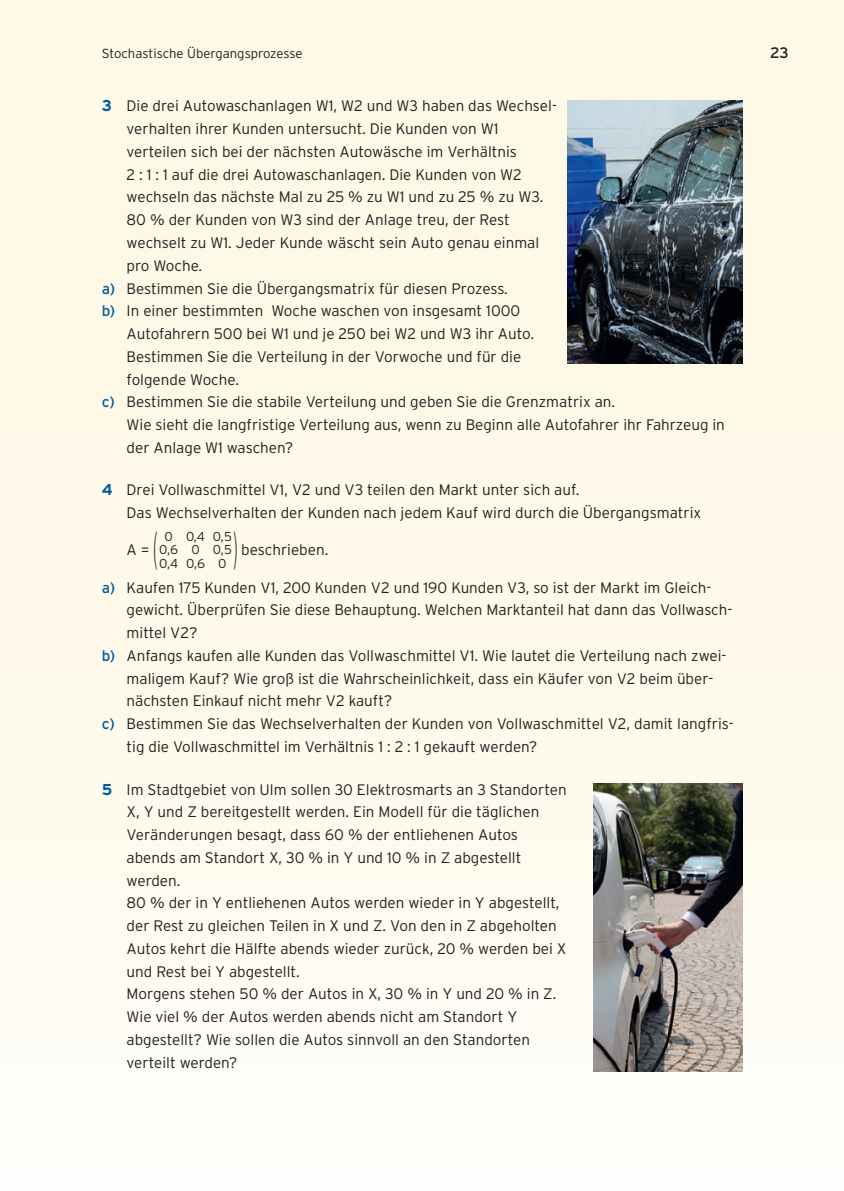
<style>
.page{position:relative;width:844px;height:1191px;background:#fff}
.page>*{position:absolute;margin:0;border:0;box-sizing:border-box;transform-origin:0 0}
.t1{font:300 47.6px "Interstate";color:#231f20;scale:.24 1}
.t2{font:300 15.22px/22.8px "Interstate";color:#231f20}
.t3{font:15.22px "Interstate";color:#231f20}
.t4{font:300 13.12px "Interstate";color:#231f20}
.t5{font:300 12.95px/13.7px "Interstate";color:#231f20;text-align:center}
.s1{font-weight:700;font-size:15.75px;color:#015a9d}
.s2{font-weight:400;color:#015a9d}
</style>
<div class="page">
<div style="left:0;top:0;width:843px;height:1191px;background:#fef9e7"></div>
<img style="left:567px;top:101px;width:175px;height:262px">
<img style="left:593px;top:784px;width:149px;height:287px">
<p class="t4" style="left:102px;top:46px;width:202px">Stochastische Übergangsprozesse</p>
<p class="t3" style="left:756px;top:42px;width:34px">2323</p>
<p class="t2" style="left:126px;top:95px;width:431px;text-indent:-25px"><span class="s1">3</span> Die drei Autowaschanlagen W1, W2 und W3 haben das Wechsel&shy;verhalten ihrer Kunden untersucht. Die Kunden von W1 verteilen sich bei der nächsten Autowäsche im Verhältnis<br>2 : 1 : 1 auf die drei Autowaschanlagen. Die Kunden von W2 wechseln das nächste Mal zu 25 % zu W1 und zu 25 % zu W3.<br>80 % der Kunden von W3 sind der Anlage treu, der Rest wechselt zu W1. Jeder Kunde wäscht sein Auto genau einmal pro Woche.</p>
<p class="t2" style="left:102px;top:277px;width:407px"><span class="s2">a)</span> Bestimmen Sie die Übergangsmatrix für diesen Prozess.</p>
<p class="t2" style="left:126px;top:299px;width:409px;text-indent:-25px"><span class="s2">b)</span> In einer bestimmten Woche waschen von insgesamt 1000<br>Autofahrern 500 bei W1 und je 250 bei W2 und W3 ihr Auto.<br>Bestimmen Sie die Verteilung in der Vorwoche und für die folgende Woche.</p>
<p class="t2" style="left:126px;top:390px;width:599px;text-indent:-25px"><span class="s2">c)</span> Bestimmen Sie die stabile Verteilung und geben Sie die Grenzmatrix an.<br>Wie sieht die langfristige Verteilung aus, wenn zu Beginn alle Autofahrer ihr Fahrzeug in der Anlage W1 waschen?</p>
<p class="t2" style="left:126px;top:478px;width:576px;text-indent:-25px"><span class="s1">4</span> Drei Vollwaschmittel V1, V2 und V3 teilen den Markt unter sich auf.<br>Das Wechselverhalten der Kunden nach jedem Kauf wird durch die Übergangsmatrix</p>
<p class="t2" style="left:126px;top:538px;width:25px">A =</p>
<p class="t1" style="left:154px;top:521px;width:18px">(</p>
<p class="t5" style="left:159px;top:529px;width:20px">0<br>0,6<br>0,4</p>
<p class="t5" style="left:186px;top:529px;width:20px">0,4<br>0<br>0,6</p>
<p class="t5" style="left:213px;top:529px;width:20px">0,5<br>0,5<br>0</p>
<p class="t1" style="left:233px;top:521px;width:18px">)</p>
<p class="t2" style="left:241px;top:538px;width:88px">beschrieben.</p>
<p class="t2" style="left:126px;top:576px;width:607px;text-indent:-25px"><span class="s2">a)</span> Kaufen 175 Kunden V1, 200 Kunden V2 und 190 Kunden V3, so ist der Markt im Gleich&shy;gewicht. Überprüfen Sie diese Behauptung. Welchen Marktanteil hat dann das Vollwasch&shy;mittel V2?</p>
<p class="t2" style="left:126px;top:644px;width:601px;text-indent:-25px"><span class="s2">b)</span> Anfangs kaufen alle Kunden das Vollwaschmittel V1. Wie lautet die Verteilung nach zwei&shy;maligem Kauf? Wie groß ist die Wahrscheinlichkeit, dass ein Käufer von V2 beim über&shy;nächsten Einkauf nicht mehr V2 kauft?</p>
<p class="t2" style="left:126px;top:712px;width:608px;text-indent:-25px"><span class="s2">c)</span> Bestimmen Sie das Wechselverhalten der Kunden von Vollwaschmittel V2, damit langfris&shy;tig die Vollwaschmittel im Verhältnis 1 : 2 : 1 gekauft werden?</p>
<p class="t2" style="left:126px;top:777px;width:441px;text-indent:-25px"><span class="s1">5</span> Im Stadtgebiet von Ulm sollen 30 Elektrosmarts an 3 Standorten X, Y und Z bereitgestellt werden. Ein Modell für die täglichen Veränderungen besagt, dass 60 % der entliehenen Autos abends am Standort X, 30 % in Y und 10 % in Z abgestellt werden.<br>80 % der in Y entliehenen Autos werden wieder in Y abgestellt, der Rest zu gleichen Teilen in X und Z. Von den in Z abgeholten Autos kehrt die Hälfte abends wieder zurück, 20 % werden bei X und Rest bei Y abgestellt.<br>Morgens stehen 50 % der Autos in X, 30 % in Y und 20 % in Z.<br>Wie viel % der Autos werden abends nicht am Standort Y abgestellt? Wie sollen die Autos sinnvoll an den Standorten verteilt werden?</p>
</div>
